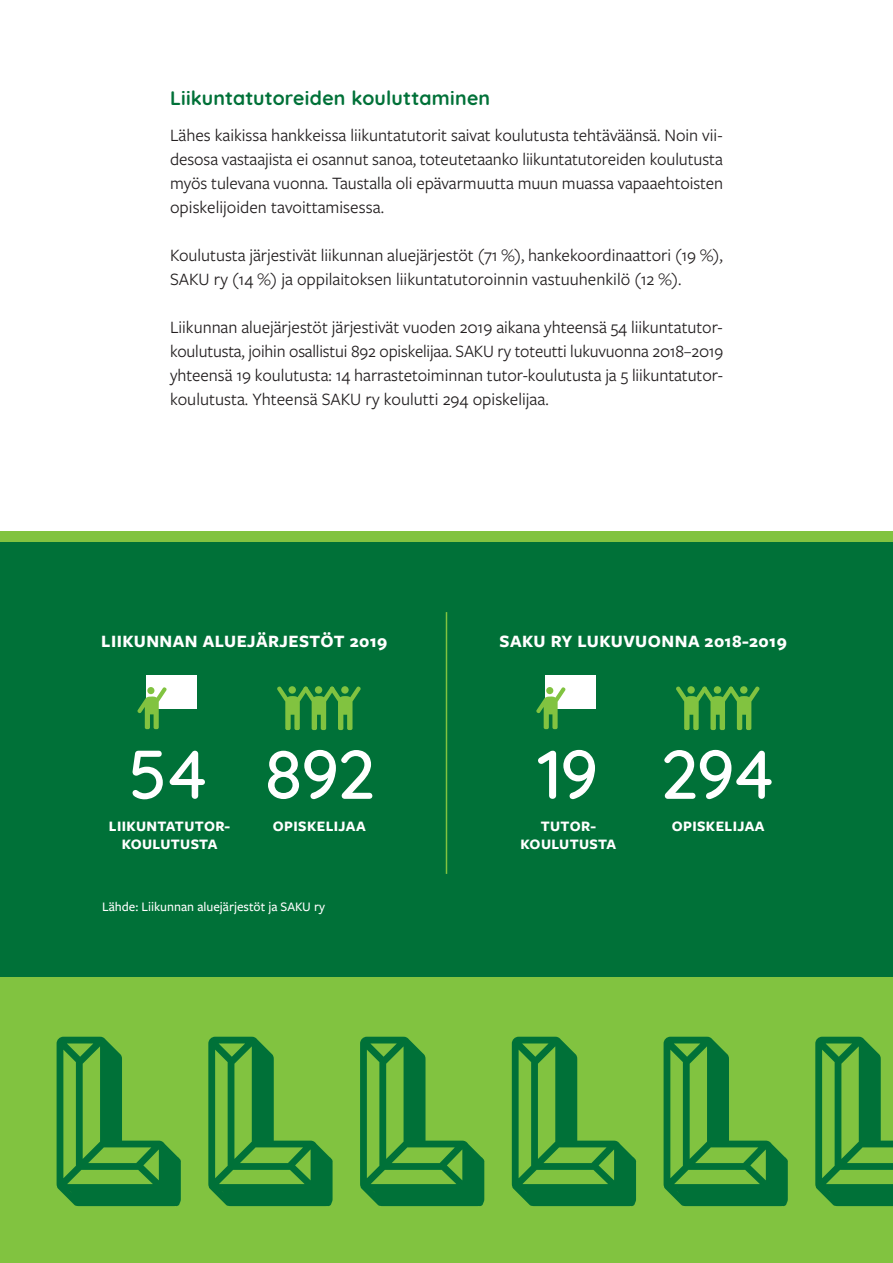
<style>
.page{position:relative;width:893px;height:1263px;background:#fff}
.page>*{position:absolute;margin:0;border:0;box-sizing:border-box;transform-origin:0 0}
.t1{font:500 68.7px "Quicksand";letter-spacing:-.03em;color:#fff}
.t2{font:700 19.5px "Quicksand";letter-spacing:.01em;color:#007138}
.t3{font:18px/24px "Freight Sans Pro";color:#231f20;text-align:justify}
.t4{font:700 18px "Freight Sans Pro";letter-spacing:.025em;color:#fff}
.t5{font:700 15px/18px "Freight Sans Pro";letter-spacing:.025em;color:#fff;text-align:center}
.t6{font:500 13.5px "Freight Sans Pro";color:#fff}
</style>
<div class="page">
<div style="left:0;top:977px;width:893px;height:286px;background:#81c340"></div>
<div style="left:0;top:533px;width:893px;height:444px;background:#007138"></div>
<div style="left:146px;top:676px;width:51px;height:33px;background:#fff"></div>
<svg style="left:137px;top:687px;width:30px;height:42px"></svg>
<svg style="left:277px;top:686px;width:84px;height:44px"></svg>
<div style="left:545px;top:676px;width:51px;height:33px;background:#fff"></div>
<svg style="left:536px;top:687px;width:30px;height:42px"></svg>
<svg style="left:676px;top:686px;width:84px;height:44px"></svg>
<svg style="left:57px;top:1037px;width:124px;height:169px"></svg>
<svg style="left:208px;top:1037px;width:125px;height:169px"></svg>
<svg style="left:360px;top:1037px;width:124px;height:169px"></svg>
<svg style="left:512px;top:1037px;width:124px;height:169px"></svg>
<svg style="left:664px;top:1037px;width:124px;height:169px"></svg>
<svg style="left:815px;top:1037px;width:78px;height:169px"></svg>
<hr style="left:446px;top:612px;width:1px;height:262px;background:#81c340">
<div style="left:0;top:531px;width:893px;height:10px;background:#81c340"></div>
<p class="t2" style="left:170px;top:81px;width:322px">Liikuntatutoreiden kouluttaminen</p>
<p class="t3" style="left:170px;top:123px;width:555px">Lähes kaikissa hankkeissa liikuntatutorit saivat koulutusta tehtäväänsä. Noin vii&shy;desosa vastaajista ei osannut sanoa, toteutetaanko liikuntatutoreiden koulutusta myös tulevana vuonna. Taustalla oli epävarmuutta muun muassa vapaaehtoisten opiskelijoiden tavoittamisessa.</p>
<p class="t3" style="left:170px;top:243px;width:554px">Koulutusta järjestivät liikunnan aluejärjestöt (71 %), hankekoordinaattori (19 %),<br>SAKU ry (14 %) ja oppilaitoksen liikuntatutoroinnin vastuuhenkilö (12 %).</p>
<p class="t3" style="left:170px;top:315px;width:555px">Liikunnan aluejärjestöt järjestivät vuoden 2019 aikana yhteensä 54 liikuntatutor&shy;koulutusta, joihin osallistui 892 opiskelijaa. SAKU ry toteutti lukuvuonna 2018–2019 yhteensä 19 koulutusta: 14 harrastetoiminnan tutor-koulutusta ja 5 liikuntatutor&shy;koulutusta. Yhteensä SAKU ry koulutti 294 opiskelijaa.</p>
<p class="t4" style="left:101px;top:629px;width:288px">LIIKUNNAN ALUEJÄRJESTÖT 2019</p>
<p class="t4" style="left:500px;top:629px;width:289px">SAKU RY LUKUVUONNA 2018-2019</p>
<h1 class="t1" style="left:129px;top:719px;width:82px">54</h1>
<h1 class="t1" style="left:264px;top:719px;width:113px">892</h1>
<h1 class="t1" style="left:538px;top:719px;width:62px">19</h1>
<h1 class="t1" style="left:660px;top:719px;width:117px">294</h1>
<p class="t5" style="left:109px;top:817px;width:123px">LIIKUNTATUTOR-<br>KOULUTUSTA</p>
<p class="t5" style="left:273px;top:817px;width:94px">OPISKELIJAA</p>
<p class="t5" style="left:520px;top:817px;width:97px">TUTOR-<br>KOULUTUSTA</p>
<p class="t5" style="left:672px;top:817px;width:94px">OPISKELIJAA</p>
<p class="t6" style="left:102px;top:898px;width:225px">Lähde: Liikunnan aluejärjestöt ja SAKU ry</p>
</div>
